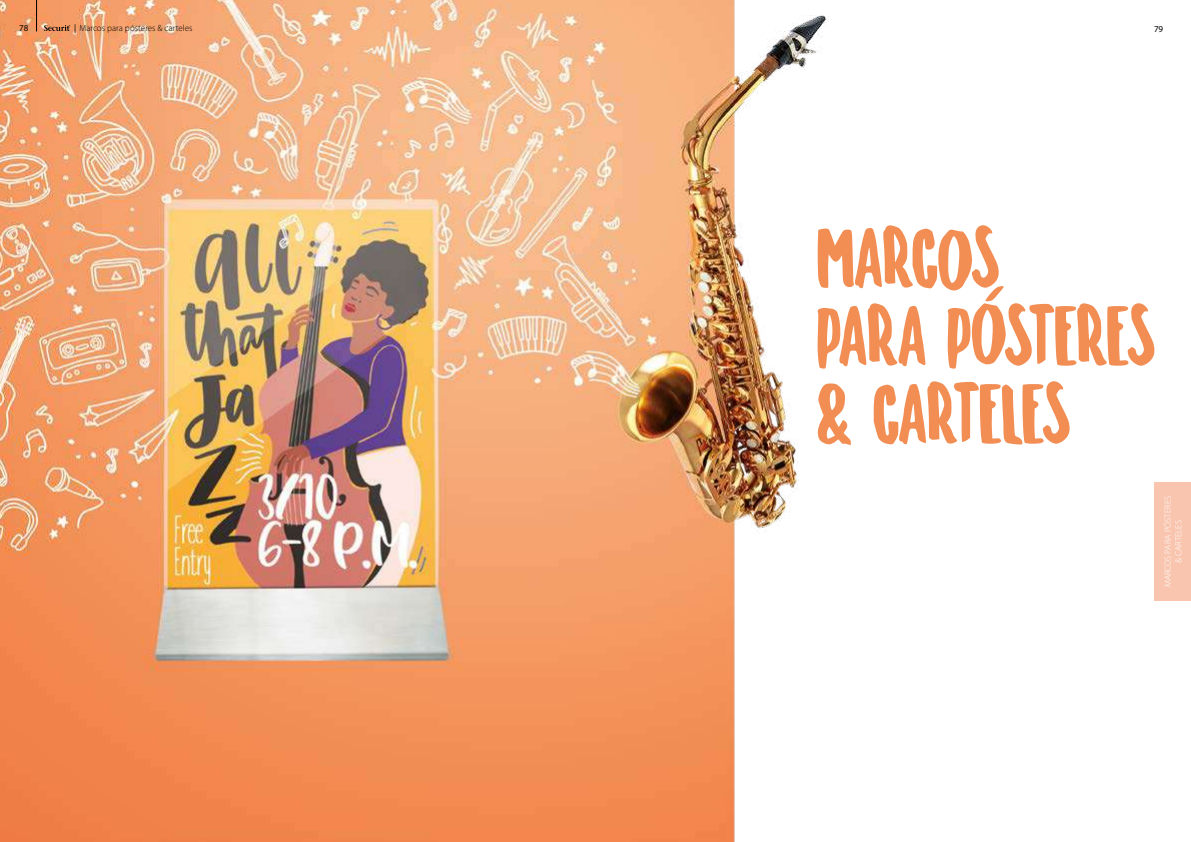
<style>
.page{position:relative;width:1191px;height:842px;background:#fff}
.page>*{position:absolute;margin:0;border:0;box-sizing:border-box;transform-origin:0 0}
.t1{font:100px/78px "Securit Hand Pro";letter-spacing:-.07em;color:#f28d53}
.t2{font:300 9px "Myriad Pro";color:#000}
.t3{font:300 9px/10.8px "Myriad Pro";color:#fff;text-align:center}
.t4{font:9px "Myriad Pro";color:#000}
.s1{font-weight:400}
</style>
<div class="page">
<img style="left:0;top:0;width:829px;height:842px">
<div style="left:1154px;top:483px;width:37px;height:118px;background:#f9c5af"></div>
<svg style="left:44px;top:25px;width:26px;height:6px"></svg>
<hr style="left:36px;top:0;width:1px;height:31px;background:#000">
<p class="t4" style="left:19px;top:23px;width:11px">78</p>
<p class="t2" style="left:74px;top:23px;width:120px"><span class="s1">|</span> Marcos para pósteres &amp; carteles</p>
<p class="t4" style="left:1154px;top:24px;width:11px">79</p>
<h1 class="t1" style="left:814px;top:216px;width:346px">MARCOS<br>PARA PÓSTERES &amp; CARTELES</h1>
<p class="t3" style="left:1162px;top:587px;width:93px;rotate:-90deg">MARCOS PARA PÓSTERES &amp; CARTELES</p>
</div>
